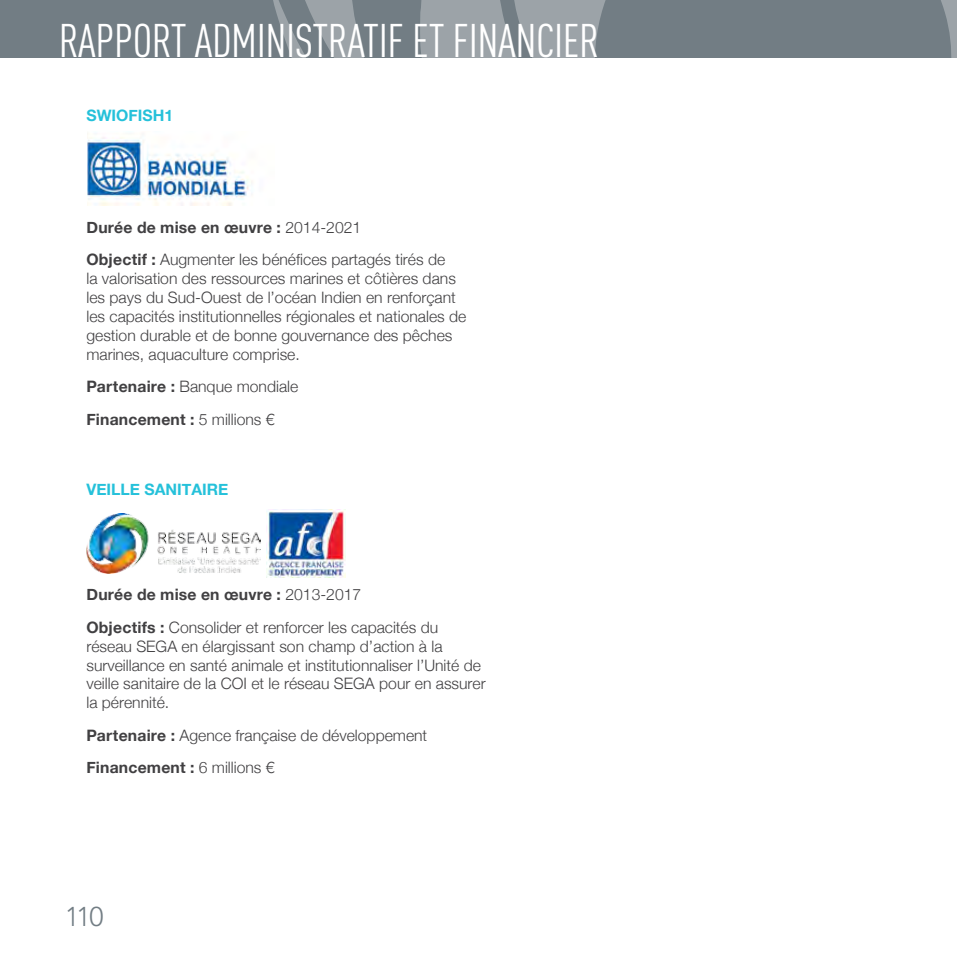
<style>
.page{position:relative;width:957px;height:957px;background:#fff}
.page>*{position:absolute;margin:0;border:0;box-sizing:border-box;transform-origin:0 0}
.t1{font:46.5px "DIN Cond";letter-spacing:-.01em;color:#fff}
.t2{font:300 27px "Avenir";color:#727d84}
.t3{font:300 15.75px/18.9px "Helvetica Neue";color:#414042}
.t4{font:700 15.75px "Helvetica Neue";color:#25c1da}
.s1{font-weight:700}
</style>
<div class="page">
<img style="left:264px;top:57px;width:693px;height:1px">
<svg style="left:0;top:0;width:957px;height:57px;background:#7b858c"></svg>
<img style="left:88px;top:137px;width:164px;height:68px">
<img style="left:86px;top:513px;width:174px;height:60px">
<img style="left:266px;top:509px;width:80px;height:68px">
<h1 class="t1" style="left:59px;top:14px;width:542px">RAPPORT ADMINISTRATIF ET FINANCIER</h1>
<p class="t4" style="left:86px;top:106px;width:88px">SWIOFISH1</p>
<p class="t3" style="left:86px;top:211px;width:360px;line-height:32.5px"><span class="s1">Durée de mise en œuvre :</span> 2014-2021<br><span class="s1">Objectif :</span> Augmenter les bénéfices partagés tirés de</p>
<p class="t3" style="left:86px;top:269px;width:381px">la valorisation des ressources marines et côtières dans les pays du Sud-Ouest de l’océan Indien en renforçant les capacités institutionnelles régionales et nationales de gestion durable et de bonne gouvernance des pêches marines, aquaculture comprise.</p>
<p class="t3" style="left:86px;top:370px;width:213px;line-height:32.5px"><span class="s1">Partenaire :</span> Banque mondiale<br><span class="s1">Financement :</span> 5 millions €</p>
<p class="t4" style="left:86px;top:480px;width:144px">VEILLE SANITAIRE</p>
<p class="t3" style="left:86px;top:578px;width:353px;line-height:32.5px"><span class="s1">Durée de mise en œuvre :</span> 2013-2017<br><span class="s1">Objectifs :</span> Consolider et renforcer les capacités du</p>
<p class="t3" style="left:86px;top:636px;width:401px">réseau SEGA en élargissant son champ d’action à la surveillance en santé animale et institutionnaliser l’Unité de veille sanitaire de la COI et le réseau SEGA pour en assurer la pérennité.</p>
<p class="t3" style="left:86px;top:718px;width:342px;line-height:32.5px"><span class="s1">Partenaire :</span> Agence française de développement<br><span class="s1">Financement :</span> 6 millions €</p>
<h2 class="t2" style="left:65px;top:900px;width:40px">110</h2>
</div>
